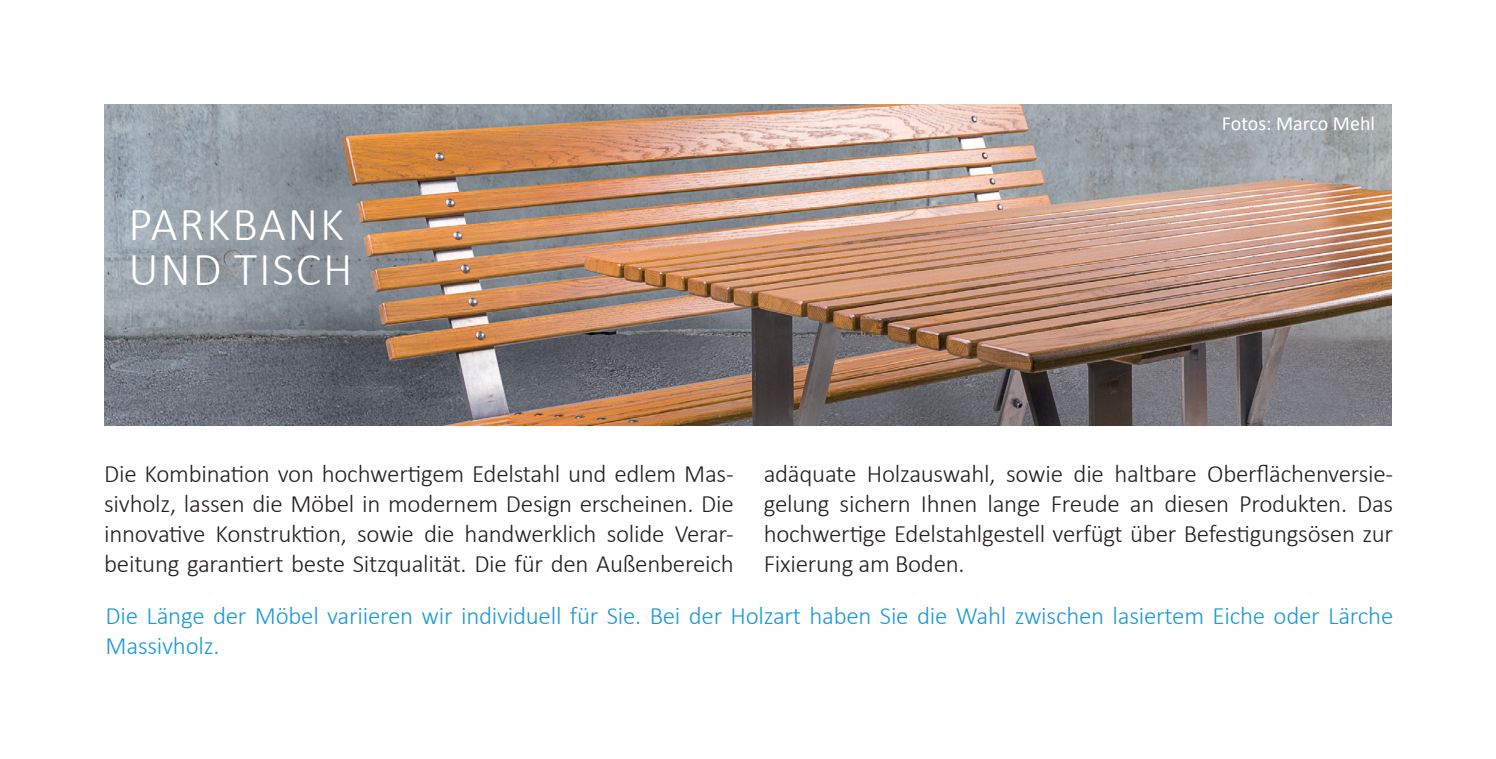
<style>
.page{position:relative;width:1496px;height:759px;background:#fff}
.page>*{position:absolute;margin:0;border:0;box-sizing:border-box;transform-origin:0 0}
.t1{font:300 47.5px/45px "Calibri";letter-spacing:.04em;color:#fff}
.t2{font:300 25px/30px "Calibri";letter-spacing:-.01em;color:#231f20;text-align:justify}
.t3{font:300 25px/30px "Calibri";letter-spacing:-.01em;color:#1d99d6}
.t4{font:20px "Calibri";color:#fff}
</style>
<div class="page">
<img style="left:104px;top:104px;width:1287px;height:321px">
<h1 class="t1" style="left:128px;top:199px;width:225px">PARKBANK<br>UND TISCH</h1>
<p class="t4" style="left:1221px;top:111px;width:155px">Fotos: Marco Mehl</p>
<p class="t2" style="left:104px;top:457px;width:631px">Die Kombination von hochwertigem Edelstahl und edlem Mas&shy;sivholz, lassen die Möbel in modernem Design erscheinen. Die innovative Konstruktion, sowie die handwerklich solide Verar&shy;beitung garantiert beste Sitzqualität. Die für den Außenbereich</p>
<p class="t2" style="left:763px;top:457px;width:631px">adäquate Holzauswahl, sowie die haltbare Oberflächenversie&shy;gelung sichern Ihnen lange Freude an diesen Produkten. Das hochwertige Edelstahlgestell verfügt über Befestigungsösen zur Fixierung am Boden.</p>
<p class="t3" style="left:106px;top:599px;width:1289px">Die Länge der Möbel variieren wir individuell für Sie. Bei der Holzart haben Sie die Wahl zwischen lasiertem Eiche oder Lärche<br>Massivholz.</p>
</div>
